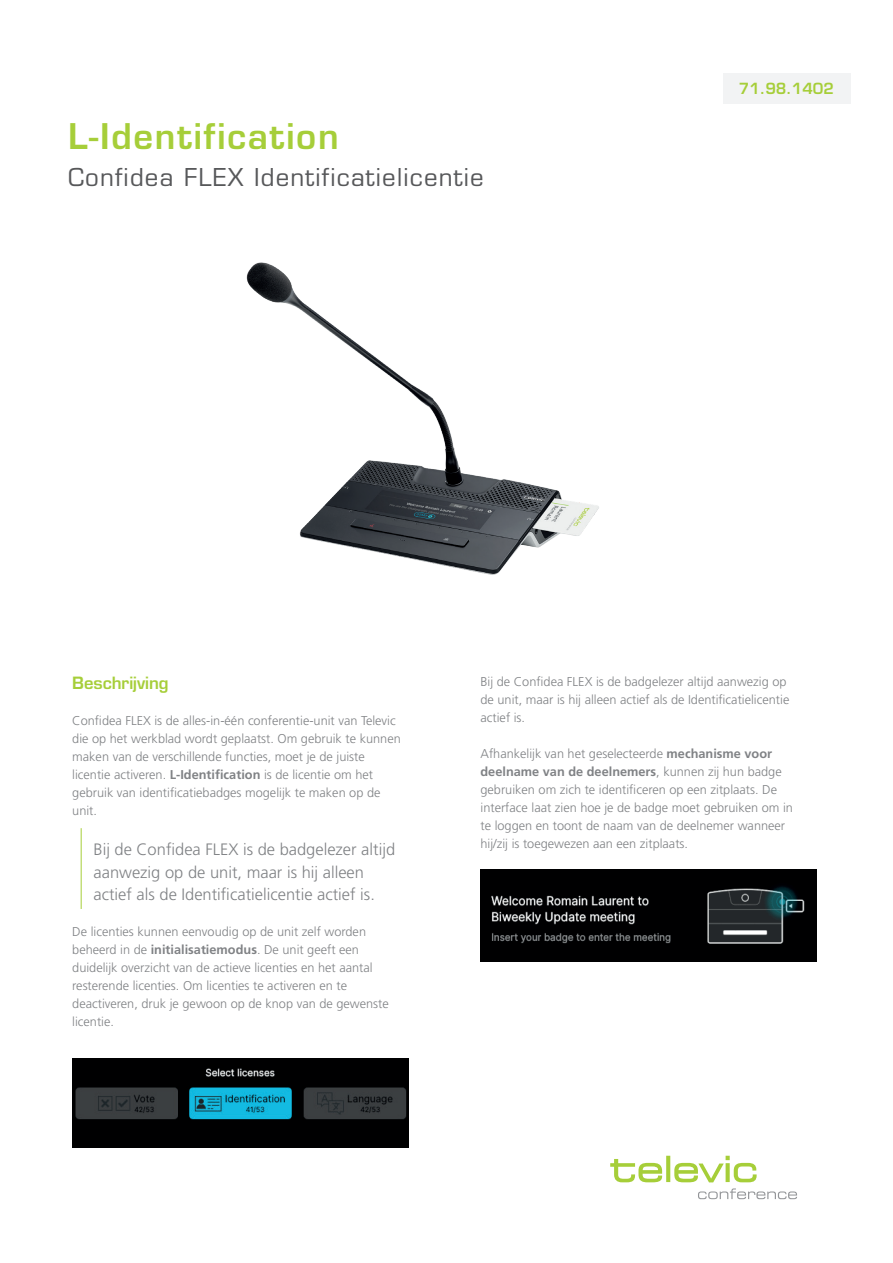
<style>
.page{position:relative;width:893px;height:1263px;background:#fff}
.page>*{position:absolute;margin:0;border:0;box-sizing:border-box;transform-origin:0 0}
.t1{font:600 34.5px "Eurostile LT Std";letter-spacing:.05em;color:#a6ce39}
.t2{font:24px "Eurostile LT Std";letter-spacing:.05em;color:#57585a}
.t3{font:300 16.5px/22.5px "Frutiger LT Std";color:#808285}
.t4{font:600 16.5px "Eurostile LT Std";color:#a6ce39}
.t5{font:600 15px "Eurostile LT Std";color:#a6ce39}
.t6{font:300 12.75px/18px "Frutiger LT Std";color:#808285}
.s1{font-weight:700}
</style>
<div class="page">
<svg style="left:698px;top:1188px;width:99px;height:11px"></svg>
<svg style="left:610px;top:1156px;width:147px;height:26px"></svg>
<img style="left:72px;top:1058px;width:336px;height:90px">
<hr style="left:81px;top:828px;width:1px;height:81px;background:#a6ce39">
<img style="left:480px;top:870px;width:336px;height:91px">
<div style="left:722px;top:73px;width:128px;height:30px;background:#f2f3f4"></div>
<img style="left:246px;top:262px;width:353px;height:313px">
<h1 class="t1" style="left:68px;top:115px;width:272px">L-Identification</h1>
<h2 class="t2" style="left:68px;top:163px;width:417px">Confidea FLEX Identificatielicentie</h2>
<p class="t5" style="left:739px;top:79px;width:97px">71.98.1402</p>
<p class="t5" style="left:792px;top:79px;width:44px">20 0</p>
<p class="t4" style="left:72px;top:672px;width:98px">Beschrijving</p>
<p class="t6" style="left:72px;top:711px;width:330px">Confidea FLEX is de alles-in-één conferentie-unit van Televic die op het werkblad wordt geplaatst. Om gebruik te kunnen maken van de verschillende functies, moet je de juiste licentie activeren. <span class="s1">L-Identification</span> is de licentie om het gebruik van identificatiebadges mogelijk te maken op de unit.</p>
<p class="t3" style="left:94px;top:838px;width:303px">Bij de Confidea FLEX is de badgelezer altijd aanwezig op de unit, maar is hij alleen actief als de Identificatielicentie actief is.</p>
<p class="t6" style="left:72px;top:923px;width:318px">De licenties kunnen eenvoudig op de unit zelf worden beheerd in de <span class="s1">initialisatiemodus</span>. De unit geeft een duidelijk overzicht van de actieve licenties en het aantal resterende licenties. Om licenties te activeren en te deactiveren, druk je gewoon op de knop van de gewenste licentie.</p>
<p class="t6" style="left:480px;top:672px;width:310px">Bij de Confidea FLEX is de badgelezer altijd aanwezig op de unit, maar is hij alleen actief als de Identificatielicentie actief is.</p>
<p class="t6" style="left:480px;top:744px;width:314px">Afhankelijk van het geselecteerde <span class="s1">mechanisme voor deelname van de deelnemers</span>, kunnen zij hun badge gebruiken om zich te identificeren op een zitplaats. De interface laat zien hoe je de badge moet gebruiken om in te loggen en toont de naam van de deelnemer wanneer hij/zij is toegewezen aan een zitplaats.</p>
</div>
